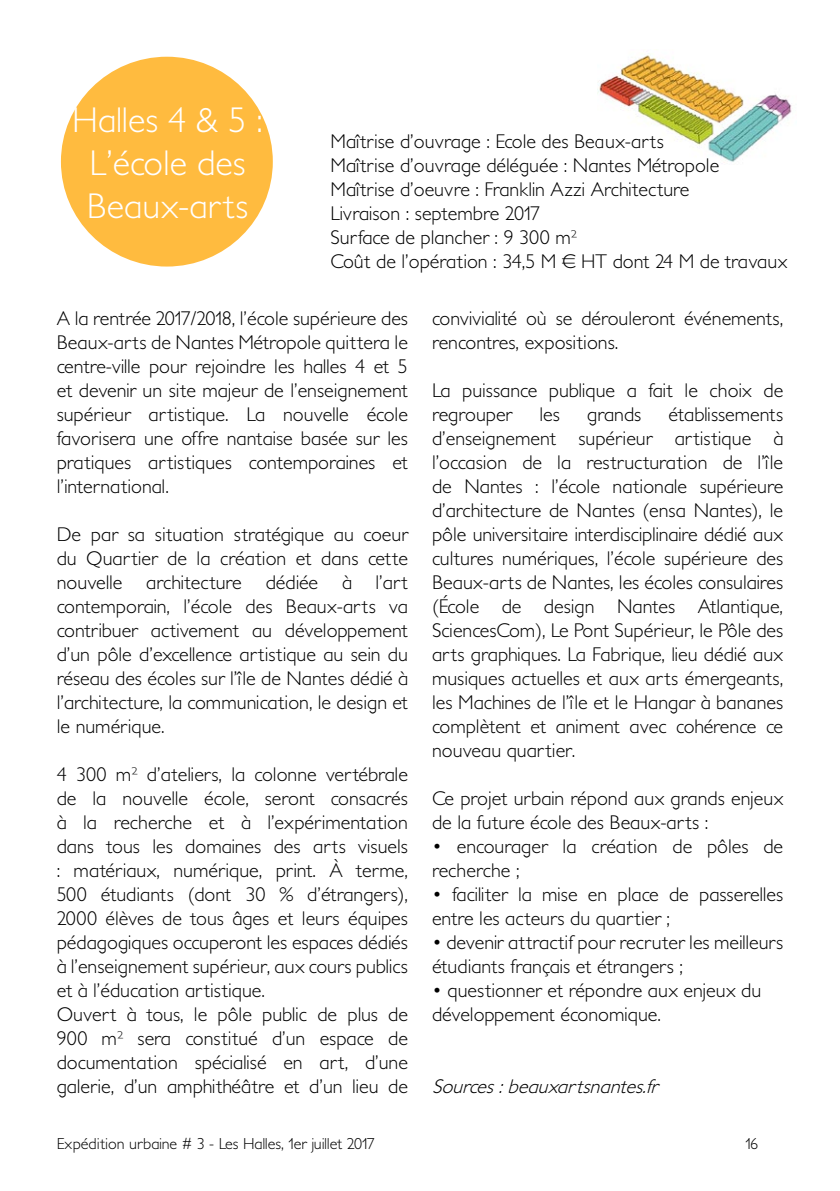
<style>
.page{position:relative;width:840px;height:1191px;background:#fff}
.page>*{position:absolute;margin:0;border:0;box-sizing:border-box;transform-origin:0 0}
.t1{font:300 36px/43.2px "Petita";color:#fff;text-align:center}
.t2{font:300 20px/24px "Petita";color:#000}
.t3{font:italic 300 20px "Petita";color:#000}
.t4{font:300 16px "Petita";color:#000}
</style>
<div class="page">
<div style="left:61px;top:57px;width:212px;height:209px;background:#ffbb3f;border-radius:50%"></div>
<img style="left:597px;top:55px;width:195px;height:107px">
<h1 class="t1" style="left:72px;top:99px;width:192px">Halles 4 &amp; 5 :<br>L’école des<br>Beaux-arts</h1>
<p class="t2" style="left:330px;top:130px;width:458px">Maîtrise d’ouvrage : Ecole des Beaux-arts<br>Maîtrise d’ouvrage déléguée : Nantes Métropole Maîtrise d’oeuvre : Franklin Azzi Architecture<br>Livraison : septembre 2017<br>Surface de plancher : 9 300 m²<br>Coût de l’opération : 34,5 M € HT dont 24 M de travaux</p>
<p class="t2" style="left:57px;top:306px;width:352px;text-align:justify">A la rentrée 2017/2018, l’école supérieure des Beaux-arts de Nantes Métropole quittera le centre-ville pour rejoindre les halles 4 et 5 et devenir un site majeur de l’enseignement supérieur artistique. La nouvelle école favorisera une offre nantaise basée sur les pratiques artistiques contemporaines et l’international.</p>
<p class="t2" style="left:57px;top:522px;width:352px;text-align:justify">De par sa situation stratégique au coeur du Quartier de la création et dans cette nouvelle architecture dédiée à l’art contemporain, l’école des Beaux-arts va contribuer activement au développement d’un pôle d’excellence artistique au sein du réseau des écoles sur l’île de Nantes dédié à l’architecture, la communication, le design et le numérique.</p>
<p class="t2" style="left:57px;top:762px;width:352px">4 300 m² d’ateliers, la colonne vertébrale de la nouvelle école, seront consacrés à la recherche et à l’expérimentation dans tous les domaines des arts visuels : matériaux, numérique, print. À terme, 500 étudiants (dont 30 % d’étrangers), 2000 élèves de tous âges et leurs équipes pédagogiques occuperont les espaces dédiés à l’enseignement supérieur, aux cours publics et à l’éducation artistique.<br>Ouvert à tous, le pôle public de plus de 900 m² sera constitué d’un espace de documentation spécialisé en art, d’une galerie, d’un amphithéâtre et d’un lieu de</p>
<p class="t2" style="left:432px;top:306px;width:352px">convivialité où se dérouleront événements, rencontres, expositions.</p>
<p class="t2" style="left:432px;top:378px;width:352px">La puissance publique a fait le choix de regrouper</p>
<p class="t2" style="left:432px;top:402px;width:352px;text-align:justify;text-indent:236px">établissements d’enseignement supérieur artistique à l’occasion de la restructuration de l’île de Nantes : l’école nationale supérieure d’architecture de Nantes (ensa Nantes), le pôle universitaire interdisciplinaire dédié aux cultures numériques, l’école supérieure des Beaux-arts de Nantes, les écoles consulaires (École de design Nantes Atlantique, SciencesCom), Le Pont Supérieur, le Pôle des arts graphiques. La Fabrique, lieu dédié aux musiques actuelles et aux arts émergeants, les Machines de l’île et le Hangar à bananes complètent et animent avec cohérence ce nouveau quartier.</p>
<p class="t2" style="left:432px;top:786px;width:352px">Ce projet urbain répond aux grands enjeux de la future école des Beaux-arts :</p>
<p class="t2" style="left:432px;top:834px;width:352px">• encourager la création de pôles de recherche ;</p>
<p class="t2" style="left:432px;top:882px;width:352px">• faciliter la mise en place de passerelles entre les acteurs du quartier ;</p>
<p class="t2" style="left:432px;top:930px;width:352px">• devenir attractif pour recruter les meilleurs étudiants français et étrangers ;</p>
<p class="t2" style="left:432px;top:978px;width:330px">• questionner et répondre aux enjeux du développement économique.</p>
<p class="t2" style="left:539px;top:402px;width:22px">les</p>
<p class="t2" style="left:587px;top:402px;width:56px">grands</p>
<p class="t3" style="left:432px;top:1074px;width:233px">Sources:beauxartsnantes.fr</p>
<p class="t4" style="left:57px;top:1134px;width:319px">Expédition urbaine # 3 - Les Halles, 1er juillet 2017</p>
<p class="t4" style="left:745px;top:1134px;width:14px">16</p>
</div>
